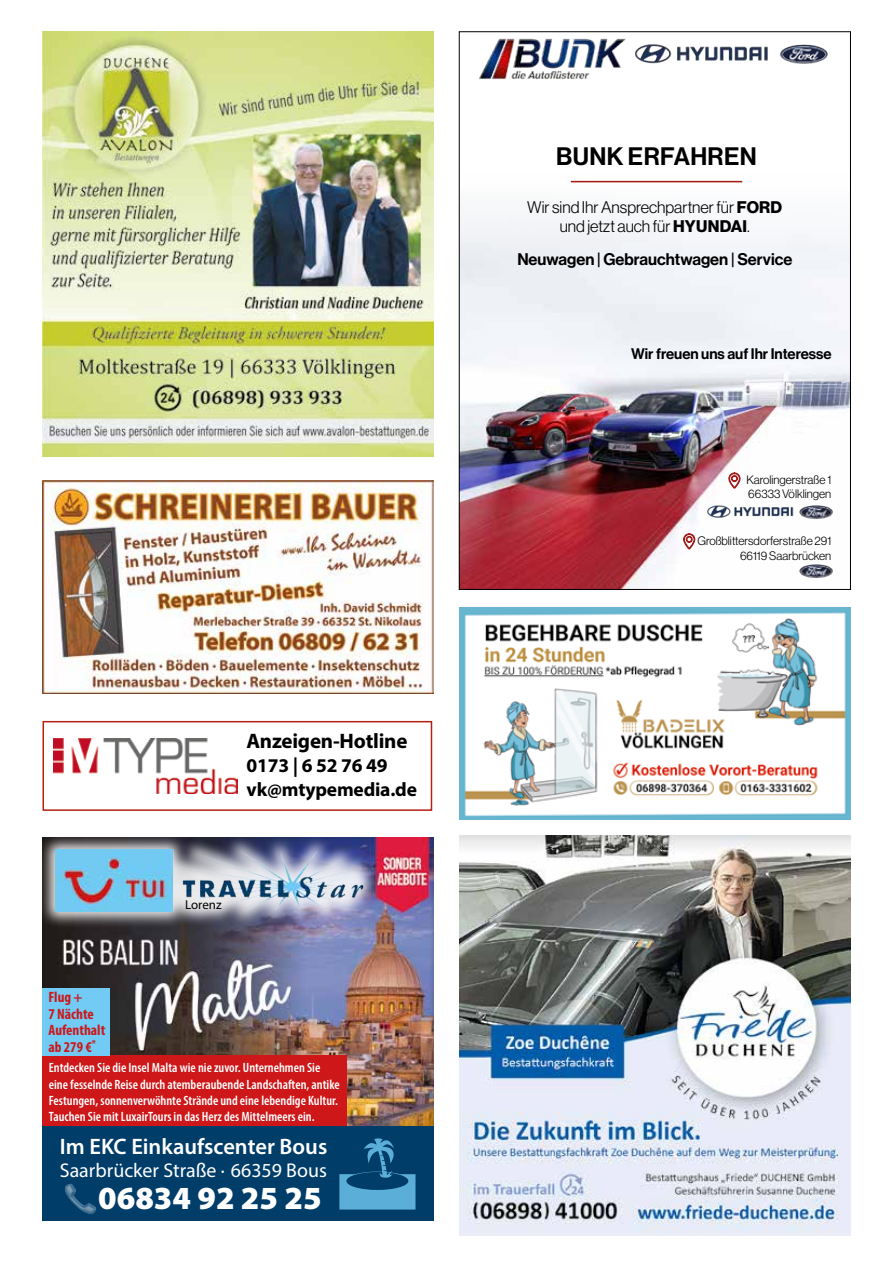
<style>
.page{position:relative;width:893px;height:1263px;background:#fff}
.page>*{position:absolute;margin:0;border:0;box-sizing:border-box;transform-origin:0 0}
.t1{font:900 32.4px "Myriad Pro";color:#fff}
.t2{font:24.75px "N Haas Grotesk DS Pro 65 Md";letter-spacing:.015em;color:#000}
.t3{font:600 22.35px "Myriad Pro";color:#fff}
.t4{font:700 21px "Myriad Pro";letter-spacing:-.01em;color:#000}
.t5{font:19.95px "Myriad Pro";color:#fff}
.t6{font:700 19.5px/24px "Myriad Pro";letter-spacing:-.01em;color:#000}
.t7{font:16.5px/19.8px "N Haas Grotesk DS Pro 45 Lt";color:#000;text-align:center}
.t8{font:16.5px "N Haas Grotesk DS Pro 65 Md";color:#000}
.t9{font:700 condensed 15px/16.5px "Myriad Pro";color:#cd1719}
.t10{font:15px "N Haas Grotesk DS Pro 65 Md";color:#000}
.t11{font:600 condensed 13.5px/16.2px "Myriad Pro";color:#fff}
.t12{font:12.9px "Myriad Pro";color:#000}
.t13{font:12px/14.4px "N Haas Grotesk DS Pro 45 Lt";color:#000}
.s1{font-family:"N Haas Grotesk DS Pro 75 Bd"}
</style>
<div class="page">
<img style="left:54px;top:738px;width:183px;height:56px">
<div style="left:43px;top:721px;width:389px;height:90px;border:2px solid #b62012"></div>
<img style="left:43px;top:32px;width:391px;height:425px">
<img style="left:459px;top:607px;width:392px;height:213px">
<img style="left:42px;top:480px;width:392px;height:213px">
<img style="left:461px;top:180px;width:388px;height:408px">
<img style="left:479px;top:38px;width:286px;height:42px">
<img style="left:765px;top:44px;width:63px;height:20px">
<hr style="left:571px;top:181px;width:171px;height:1px;background:#a31611">
<svg style="left:728px;top:472px;width:13px;height:17px"></svg>
<svg style="left:683px;top:533px;width:12px;height:17px"></svg>
<img style="left:789px;top:555px;width:48px;height:33px">
<img style="left:789px;top:496px;width:48px;height:36px">
<img style="left:701px;top:504px;width:99px;height:16px">
<img style="left:459px;top:835px;width:392px;height:401px">
<img style="left:43px;top:838px;width:391px;height:288px">
<div style="left:43px;top:1126px;width:391px;height:94px;background:#003d69"></div>
<div style="left:43px;top:838px;width:336px;height:90px;background:#fff;opacity:.9"></div>
<img style="left:55px;top:849px;width:317px;height:63px">
<div style="left:43px;top:1055px;width:304px;height:71px;background:#cd1719"></div>
<div style="left:43px;top:988px;width:67px;height:67px;background:#71cbf4"></div>
<p class="t9" style="left:48px;top:988px;width:58px">Flug +<br>7 Nächte<br>Aufenthalt ab 279 €<sup>*</sup></p>
<h3 class="t4" style="left:247px;top:727px;width:162px">Anzeigen-Hotline</h3>
<h3 class="t6" style="left:247px;top:753px;width:172px">0173 | 6 52 76 49 vk@mtypemedia.de</h3>
<p class="t12" style="left:185px;top:897px;width:38px">Lorenz</p>
<p class="t11" style="left:49px;top:1059px;width:292px">Entdecken Sie die Insel Malta wie nie zuvor. Unternehmen Sie eine fesselnde Reise durch atemberaubende Landschaften, antike Festungen, sonnenverwöhnte Strände und eine lebendige Kultur.<br>Tauchen Sie mit LuxairTours in das Herz des Mittelmeers ein.</p>
<h3 class="t3" style="left:60px;top:1132px;width:269px">Im EKC Einkaufscenter Bous</h3>
<h3 class="t5" style="left:60px;top:1158px;width:269px">Saarbrücker Straße · 66359 Bous</h3>
<h1 class="t1" style="left:98px;top:1176px;width:225px">06834 92 25 25</h1>
<h2 class="t2" style="left:556px;top:142px;width:202px">BUNK ERFAHREN</h2>
<p class="t7" style="left:527px;top:197px;width:256px">Wir sind Ihr Ansprechpartner für <span class="s1">FORD </span>und jetzt auch für <span class="s1">HYUNDAI</span>.</p>
<p class="t8" style="left:517px;top:250px;width:277px">Neuwagen | Gebrauchtwagen | Service</p>
<p class="t10" style="left:631px;top:345px;width:202px">Wir freuen uns auf Ihr Interesse</p>
<p class="t13" style="left:746px;top:473px;width:86px">Karolingerstraße 1<br>66333 Völklingen</p>
<p class="t13" style="left:697px;top:534px;width:135px;text-align:right">Großblittersdorferstraße 291<br>66119 Saarbrücken</p>
</div>
